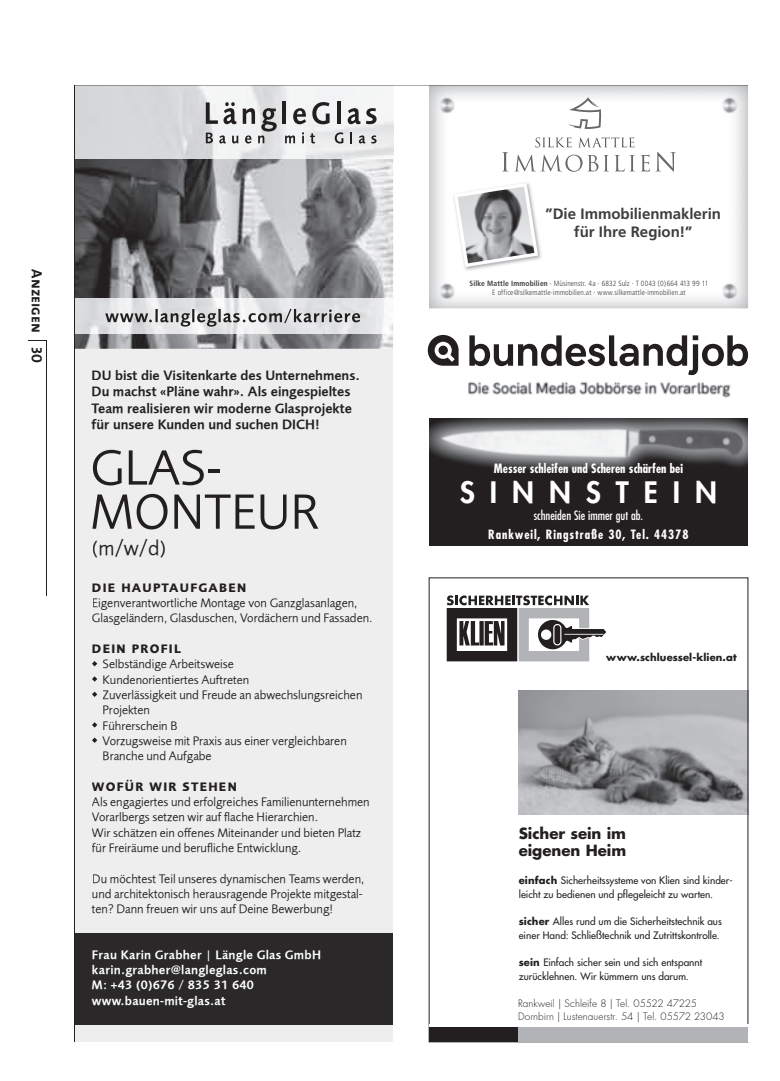
<style>
.page{position:relative;width:780px;height:1081px;background:#fff}
.page>*{position:absolute;margin:0;border:0;box-sizing:border-box;transform-origin:0 0}
.t1{font:51.25px/44.1px "Foundry Sans Normal";color:#231f20}
.t2{font:800 28.75px "Futura";color:#fff}
.t3{font:21.62px "Foundry Sans Normal";color:#231f20}
.t4{font:700 15px/18px "Frutiger";color:#3e3e3f;text-align:center}
.t5{font:700 15px/16.9px "Futura";letter-spacing:-.005em;color:#231f20}
.t6{font:15px "The Mix Bold Caps";color:#231f20}
.t7{font:14px/16.6px "Foundry Sans Demi";color:#231f20}
.t8{font:12.75px/15.2px "Foundry Sans Normal";color:#231f20}
.t9{font:12.75px/15.2px "Foundry Sans Demi";letter-spacing:.02em;color:#fff}
.t10{font:700 12.75px "Foundry Sans";letter-spacing:.1em;color:#231f20}
.t11{font:700 condensed 12.5px "Futura";color:#fff}
.t12{font:700 condensed 12.5px "Futura";letter-spacing:.075em;color:#fff}
.t13{font:condensed 12.5px "Futura";color:#fff}
.t14{font:10px/13.8px "Futura";letter-spacing:.005em;color:#231f20}
.t15{font:300 10px "Futura";letter-spacing:.005em;color:#231f20}
.t16{font:700 10px "Futura";letter-spacing:.01em;color:#231f20}
.t17{font:300 condensed 7.5px/9px "Frutiger";letter-spacing:.01em;color:#3e3e3f;text-align:center}
.s1{font-weight:700}
.s2{font-weight:400}
</style>
<div class="page">
<img style="left:75px;top:86px;width:318px;height:263px">
<img style="left:75px;top:298px;width:318px;height:36px">
<img style="left:105px;top:309px;width:255px;height:18px">
<hr style="left:282px;top:101px;width:4px;height:23px;background:#231f20">
<svg style="left:293px;top:108px;width:13px;height:16px"></svg>
<svg style="left:312px;top:102px;width:17px;height:22px"></svg>
<hr style="left:337px;top:101px;width:3px;height:23px;background:#231f20">
<svg style="left:347px;top:108px;width:13px;height:16px"></svg>
<svg style="left:366px;top:108px;width:10px;height:16px"></svg>
<svg style="left:206px;top:102px;width:71px;height:41px"></svg>
<svg style="left:285px;top:135px;width:10px;height:8px"></svg>
<svg style="left:302px;top:132px;width:2px;height:11px"></svg>
<svg style="left:310px;top:133px;width:5px;height:10px"></svg>
<svg style="left:335px;top:132px;width:8px;height:11px"></svg>
<svg style="left:350px;top:132px;width:2px;height:11px"></svg>
<svg style="left:359px;top:135px;width:6px;height:8px"></svg>
<svg style="left:371px;top:135px;width:5px;height:8px"></svg>
<div style="left:74px;top:349px;width:319px;height:586px;background:#eeeeef"></div>
<div style="left:74px;top:933px;width:319px;height:92px;background:#2a2829"></div>
<svg style="left:92px;top:661px;width:5px;height:5px"></svg>
<svg style="left:92px;top:676px;width:5px;height:6px"></svg>
<svg style="left:92px;top:691px;width:5px;height:6px"></svg>
<svg style="left:92px;top:722px;width:5px;height:5px"></svg>
<svg style="left:92px;top:737px;width:5px;height:6px"></svg>
<img style="left:518px;top:690px;width:228px;height:124px">
<svg style="left:429px;top:1027px;width:319px;height:15px"></svg>
<div style="left:429px;top:1028px;width:88px;height:14px;background:#231f20"></div>
<div style="left:518px;top:1028px;width:230px;height:14px;background:#b2b3b7"></div>
<svg style="left:446px;top:595px;width:160px;height:66px"></svg>
<img style="left:429px;top:86px;width:319px;height:222px">
<img style="left:452px;top:182px;width:90px;height:89px">
<svg style="left:454px;top:183px;width:84px;height:84px"></svg>
<img style="left:457px;top:187px;width:77px;height:76px">
<svg style="left:502px;top:152px;width:6px;height:19px"></svg>
<svg style="left:514px;top:137px;width:161px;height:35px"></svg>
<svg style="left:568px;top:97px;width:33px;height:32px"></svg>
<div style="left:429px;top:418px;width:319px;height:128px;background:#231f20"></div>
<img style="left:429px;top:418px;width:319px;height:54px">
<img style="left:468px;top:381px;width:263px;height:16px">
<svg style="left:428px;top:335px;width:30px;height:31px"></svg>
<div style="left:438px;top:346px;width:10px;height:9px;background:#231f20;border-radius:50%"></div>
<svg style="left:469px;top:335px;width:279px;height:40px"></svg>
<svg style="left:28px;top:340px;width:18px;height:1px"></svg>
<hr style="left:46px;top:340px;width:1px;height:255px;background:#231f20">
<hr style="left:74px;top:85px;width:674px;height:1px;background:#231f20">
<hr style="left:74px;top:85px;width:1px;height:957px;background:#231f20">
<p class="t6" style="left:49px;top:269px;width:95px;rotate:90deg">Anzeigen 30</p>
<p class="t7" style="left:92px;top:367px;width:270px">DU bist die Visitenkarte des Unternehmens.<br>Du machst «Pläne wahr». Als eingespieltes Team realisieren wir moderne Glasprojekte für unsere Kunden und suchen DICH!</p>
<h1 class="t1" style="left:90px;top:445px;width:230px">GLAS-<br>MONTEUR</h1>
<h3 class="t3" style="left:92px;top:535px;width:76px">(m/w/d)</h3>
<p class="t10" style="left:92px;top:580px;width:156px">DIE HAUPTAUFGABEN</p>
<p class="t8" style="left:92px;top:595px;width:282px">Eigenverantwortliche Montage von Ganzglasanlagen,<br>Glasgeländern, Glasduschen, Vordächern und Fassaden.</p>
<p class="t10" style="left:92px;top:641px;width:90px">DEIN PROFIL</p>
<p class="t8" style="left:103px;top:656px;width:261px">Selbständige Arbeitsweise<br>Kundenorientiertes Auftreten<br>Zuverlässigkeit und Freude an abwechslungsreichen<br>Projekten<br>Führerschein B<br>Vorzugsweise mit Praxis aus einer vergleichbaren<br>Branche und Aufgabe</p>
<p class="t10" style="left:92px;top:779px;width:146px">WOFÜR WIR STEHEN</p>
<p class="t8" style="left:92px;top:794px;width:279px">Als engagiertes und erfolgreiches Familienunternehmen Vorarlbergs setzen wir auf flache Hierarchien.<br>Wir schätzen ein offenes Miteinander und bieten Platz für Freiräume und berufliche Entwicklung.</p>
<p class="t8" style="left:92px;top:870px;width:274px">Du möchtest Teil unseres dynamischen Teams werden, und architektonisch herausragende Projekte mitgestal&shy;ten? Dann freuen wir uns auf Deine Bewerbung!</p>
<p class="t9" style="left:92px;top:947px;width:230px">Frau Karin Grabher | Längle Glas GmbH karin.grabher@langleglas.com<br>M: +43 (0)676 / 835 31 640 www.bauen-mit-glas.at</p>
<p class="t4" style="left:545px;top:204px;width:177px">”Die Immobilienmaklerin für Ihre Region!”</p>
<p class="t17" style="left:469px;top:279px;width:240px"><span class="s1">Silke Mattle Immobilien</span> <span class="s2">·</span> Müsinenstr. 4a · 6832 Sulz · T 0043 (0)664 413 99 11<br>E office@silkemattle-immobilien.at · www.silkemattle-immobilien.at</p>
<p class="t11" style="left:493px;top:460px;width:191px">Messer schleifen und Scheren schärfen bei</p>
<h2 class="t2" style="left:460px;top:473px;width:258px">SINNSTEIN</h2>
<p class="t13" style="left:533px;top:507px;width:111px">schneiden Sie immer gut ab.</p>
<p class="t12" style="left:488px;top:526px;width:202px">Rankweil, Ringstraße 30, Tel. 44378</p>
<p class="t16" style="left:606px;top:650px;width:132px">www.schluessel-klien.at</p>
<p class="t5" style="left:518px;top:825px;width:109px">Sicher sein im eigenen Heim</p>
<p class="t14" style="left:518px;top:873px;width:215px"><span class="s1">einfach</span> Sicherheitssysteme von Klien sind kinder&shy;leicht zu bedienen und pflegeleicht zu warten.</p>
<p class="t14" style="left:518px;top:914px;width:204px"><span class="s1">sicher</span> Alles rund um die Sicherheitstechnik aus einer Hand: Schließtechnik und Zutrittskontrolle.</p>
<p class="t14" style="left:518px;top:956px;width:185px"><span class="s1">sein</span> Einfach sicher sein und sich entspannt zurücklehnen. Wir kümmern uns darum.</p>
<p class="t15" style="left:518px;top:998px;width:180px">Rankweil | Schleife 8 | Tel. 05522 47225</p>
<p class="t15" style="left:518px;top:1010px;width:208px">Dornbirn | Lustenauerstr. 54 | Tel. 05572 23043</p>
</div>
